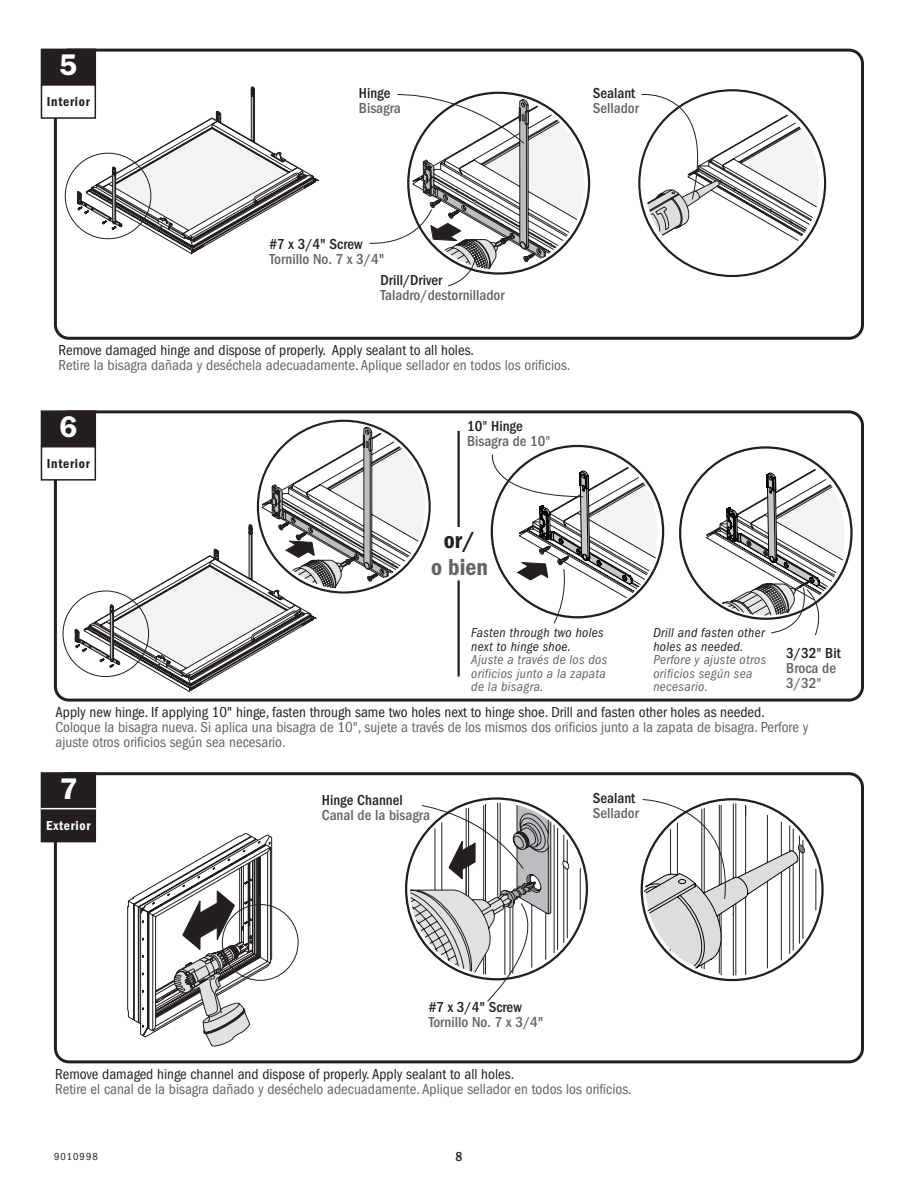
<style>
.page{position:relative;width:918px;height:1188px;background:#fff}
.page>*{position:absolute;margin:0;border:0;box-sizing:border-box;transform-origin:0 0}
.t1{font:600 30px "ITC Franklin Gothic Std";color:#fff}
.t2{font:24px "ITC Franklin Gothic Std Dm Cd";color:#636366}
.t3{font:24px "ITC Franklin Gothic Std Dm Cd";color:#231f20}
.t4{font:condensed 15px/15px "ITC Franklin Gothic Std";color:#636366}
.t5{font:condensed 15px "ITC Franklin Gothic Std";color:#231f20}
.t6{font:500 condensed 15px/15px "ITC Franklin Gothic Std";color:#636366}
.t7{font:500 condensed 15px "ITC Franklin Gothic Std";color:#231f20}
.t8{font:italic condensed 13.5px/13.5px "ITC Franklin Gothic Std";letter-spacing:.025em;color:#636366;text-align:justify}
.t9{font:italic condensed 13.5px/13.5px "ITC Franklin Gothic Std";letter-spacing:.025em;color:#231f20}
.t10{font:13.5px "ITC Franklin Gothic Std Dm Cd";letter-spacing:.05em;color:#231f20}
.t11{font:13.5px "ITC Franklin Gothic Std Dm Cd";letter-spacing:.05em;color:#fff}
.t12{font:500 condensed 13.5px "ITC Franklin Gothic Std";color:#231f20}
.t13{font:condensed 10.5px "ITC Franklin Gothic Std";letter-spacing:.1em;color:#231f20}
.s1{color:#231f20}
.s2{font-weight:400;color:#231f20}
.s3{font-weight:400}
</style>
<div class="page">
<div style="left:54px;top:772px;width:810px;height:291px;border:3px solid #231f20;border-radius:14px"></div>
<div style="left:41px;top:772px;width:55px;height:36px;background:#231f20;border:2px solid #231f20"></div>
<div style="left:41px;top:808px;width:55px;height:34px;background:#231f20;border:2px solid #231f20"></div>
<hr style="left:41px;top:808px;width:55px;height:1px;background:#fff">
<div style="left:54px;top:49px;width:810px;height:291px;border:3px solid #231f20;border-radius:14px"></div>
<div style="left:41px;top:49px;width:55px;height:36px;background:#231f20"></div>
<div style="left:41px;top:84px;width:55px;height:35px;background:#fff;border:2px solid #231f20"></div>
<svg style="left:65px;top:87px;width:254px;height:167px"></svg>
<svg style="left:127px;top:833px;width:172px;height:213px"></svg>
<hr style="left:458px;top:431px;width:2px;height:96px;background:#231f20">
<hr style="left:458px;top:580px;width:2px;height:97px;background:#231f20">
<svg style="left:369px;top:91px;width:215px;height:196px"></svg>
<svg style="left:641px;top:89px;width:185px;height:152px"></svg>
<div style="left:54px;top:410px;width:810px;height:292px;border:3px solid #231f20;border-radius:14px"></div>
<div style="left:41px;top:410px;width:55px;height:37px;background:#231f20;border:2px solid #231f20"></div>
<div style="left:41px;top:446px;width:55px;height:35px;background:#fff;border:2px solid #231f20"></div>
<svg style="left:63px;top:425px;width:362px;height:267px"></svg>
<svg style="left:490px;top:444px;width:363px;height:192px"></svg>
<svg style="left:410px;top:802px;width:171px;height:200px"></svg>
<svg style="left:642px;top:798px;width:182px;height:182px"></svg>
<h1 class="t1" style="left:59px;top:47px;width:19px">5</h1>
<p class="t10" style="left:47px;top:94px;width:44px">Interior</p>
<p class="t7" style="left:359px;top:85px;width:33px">Hinge</p>
<p class="t6" style="left:359px;top:101px;width:43px">Bisagra</p>
<p class="t7" style="left:593px;top:85px;width:44px">Sealant</p>
<p class="t6" style="left:593px;top:101px;width:48px">Sellador</p>
<p class="t7" style="left:270px;top:236px;width:95px">#7 x 3/4" Screw</p>
<p class="t6" style="left:270px;top:252px;width:116px">Tornillo No. 7 x 3/4"</p>
<p class="t7" style="left:381px;top:272px;width:63px">Drill/Driver</p>
<p class="t6" style="left:381px;top:288px;width:126px">Taladro/destornillador</p>
<p class="t5" style="left:58px;top:342px;width:417px">Remove damaged hinge and dispose of properly. Apply sealant to all holes.</p>
<p class="t4" style="left:58px;top:358px;width:514px">Retire la bisagra dañada y deséchela adecuadamente. Aplique sellador en todos los orificios.</p>
<h1 class="t1" style="left:59px;top:409px;width:19px">6</h1>
<p class="t10" style="left:47px;top:456px;width:44px">Interior</p>
<p class="t6" style="left:467px;top:418px;width:85px"><span class="s1">10</span><span class="s2">"</span> <span class="s1">Hinge<br></span>Bisagra de 10<span class="s3">"</span></p>
<h2 class="t3" style="left:444px;top:526px;width:33px">or/</h2>
<h2 class="t2" style="left:431px;top:553px;width:58px">o bien</h2>
<p class="t9" style="left:471px;top:626px;width:134px">Fasten through two holes next to hinge shoe.</p>
<p class="t8" style="left:471px;top:653px;width:138px">Ajuste a través de los dos orificios junto a la zapata de la bisagra.</p>
<p class="t9" style="left:653px;top:626px;width:113px">Drill and fasten other holes as needed.</p>
<p class="t8" style="left:653px;top:653px;width:114px;text-align:left">Perfore y ajuste otros orificios según sea necesario.</p>
<p class="t6" style="left:786px;top:646px;width:56px"><span class="s1">3/32</span><span class="s2">"</span> <span class="s1">Bit<br></span>Broca de<br>3/32<span class="s3">"</span></p>
<p class="t5" style="left:55px;top:704px;width:711px">Apply new hinge. If applying 10" hinge, fasten through same two holes next to hinge shoe. Drill and fasten other holes as needed.</p>
<p class="t4" style="left:55px;top:720px;width:754px">Coloque la bisagra nueva. Si aplica una bisagra de 10", sujete a través de los mismos dos orificios junto a la zapata de bisagra. Perfore y ajuste otros orificios según sea necesario.</p>
<h1 class="t1" style="left:59px;top:771px;width:19px">7</h1>
<p class="t11" style="left:46px;top:818px;width:46px">Exterior</p>
<p class="t7" style="left:322px;top:792px;width:82px">Hinge Channel</p>
<p class="t6" style="left:322px;top:808px;width:110px">Canal de la bisagra</p>
<p class="t7" style="left:593px;top:790px;width:44px">Sealant</p>
<p class="t6" style="left:593px;top:806px;width:48px">Sellador</p>
<p class="t7" style="left:429px;top:998px;width:95px">#7 x 3/4" Screw</p>
<p class="t6" style="left:429px;top:1014px;width:116px">Tornillo No. 7 x 3/4"</p>
<p class="t5" style="left:55px;top:1065px;width:461px">Remove damaged hinge channel and dispose of properly. Apply sealant to all holes.</p>
<p class="t4" style="left:55px;top:1081px;width:578px">Retire el canal de la bisagra dañado y deséchelo adecuadamente. Aplique sellador en todos los orificios.</p>
<p class="t13" style="left:54px;top:1151px;width:45px">9010998</p>
<p class="t12" style="left:456px;top:1149px;width:8px">8</p>
</div>
